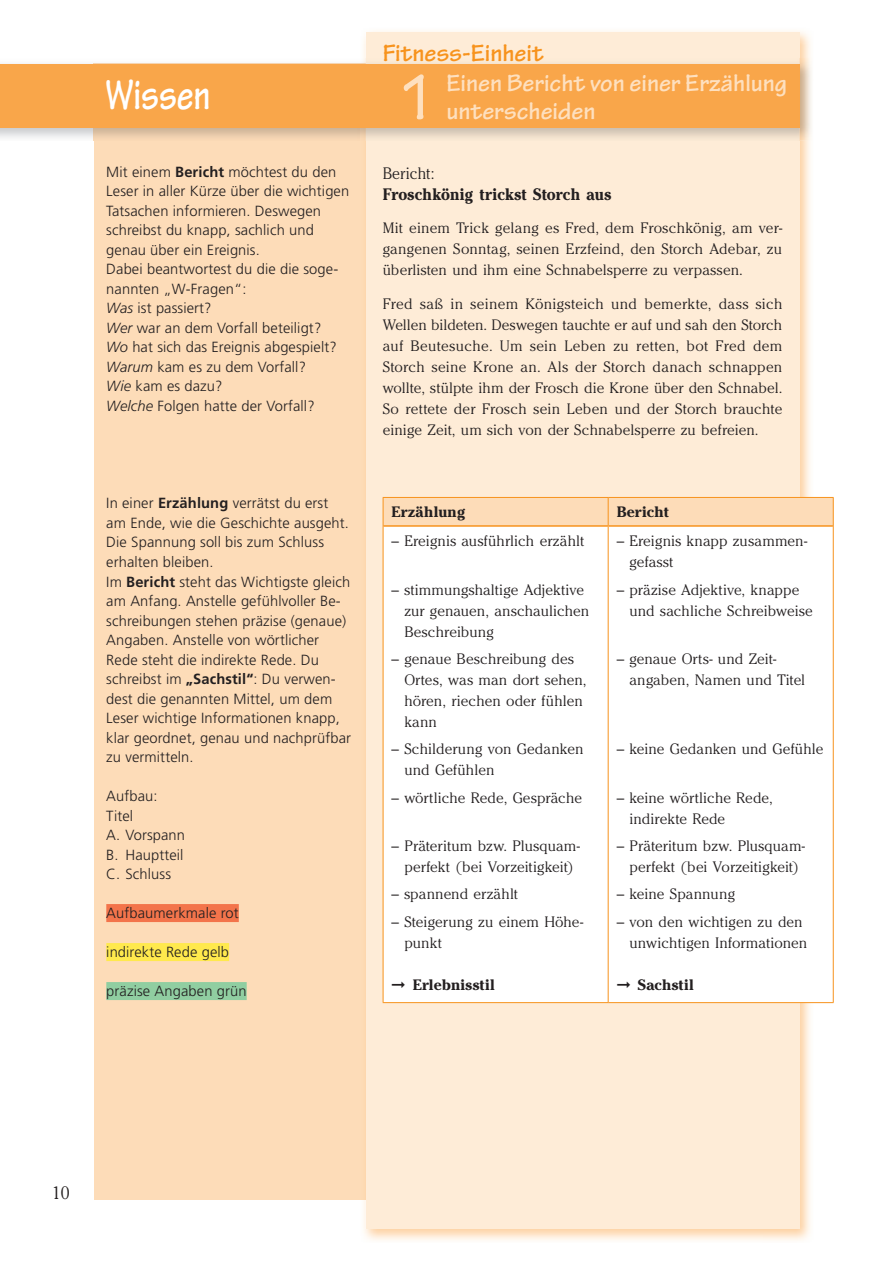
<style>
.page{position:relative;width:893px;height:1263px;background:#fff}
.page>*{position:absolute;margin:0;border:0;box-sizing:border-box;transform-origin:0 0}
.t1{font:700 68.4px "Tekton Pro";color:#fee0bf;scale:.83 1}
.t2{font:700 45px "Tekton Pro";letter-spacing:-.005em;color:#fff;scale:.8 1}
.t3{font:700 25.5px "Tekton Pro";color:#fee0bf}
.t4{font:700 25.5px "Tekton Pro";color:#f7931d}
.t5{font:300 18px "Cheltenham";color:#231f20}
.t6{font:700 16.5px "Cheltenham";letter-spacing:.015em;color:#231f20;scale:.93 1}
.t7{font:300 16.5px "Cheltenham";letter-spacing:.005em;color:#231f20;scale:.93 1}
.t8{font:300 15px/21px "Cheltenham";color:#231f20}
.t9{font:700 15px "Cheltenham";letter-spacing:.015em;color:#231f20}
.t10{font:300 14.7px/19.5px "Frutiger";letter-spacing:.01em;color:#231f20}
.s1{font-weight:700}
.s2{font-style:italic}
</style>
<div class="page">
<div style="left:94px;top:64px;width:705px;height:1135px;background:#fddcb8"></div>
<img style="left:364px;top:31px;width:447px;height:27px">
<img style="left:763px;top:141px;width:50px;height:1100px">
<div style="left:366px;top:33px;width:433px;height:1196px;background:#feecd7"></div>
<img style="left:0;top:58px;width:812px;height:83px">
<img style="left:94px;top:128px;width:272px;height:13px">
<img style="left:366px;top:58px;width:433px;height:83px">
<div style="left:0;top:64px;width:799px;height:64px;background:#f9a64a"></div>
<div style="left:384px;top:527px;width:449px;height:475px;background:#fff"></div>
<div style="left:383px;top:497px;width:451px;height:29px;background:#fddcb8"></div>
<hr style="left:383px;top:526px;width:1px;height:476px;background:#f7931d">
<hr style="left:608px;top:527px;width:1px;height:475px;background:#f7931d">
<hr style="left:833px;top:526px;width:1px;height:476px;background:#f7931d">
<hr style="left:383px;top:1002px;width:225px;height:1px;background:#f7931d">
<hr style="left:608px;top:1002px;width:226px;height:1px;background:#f7931d">
<hr style="left:383px;top:525px;width:225px;height:2px;background:#f7931d">
<hr style="left:608px;top:525px;width:225px;height:2px;background:#f7931d">
<div style="left:106px;top:904px;width:133px;height:18px;background:#f3744b"></div>
<div style="left:106px;top:943px;width:123px;height:18px;background:#ffe94d"></div>
<div style="left:106px;top:982px;width:141px;height:18px;background:#90cea1"></div>
<h2 class="t2" style="left:105px;top:68px;width:133px">Wissen</h2>
<p class="t10" style="left:106px;top:162px;width:244px">Mit einem <span class="s1">Bericht</span> möchtest du den<br>Leser in aller Kürze über die wichtigen<br>Tatsachen informieren. Deswegen schreibst du knapp, sachlich und genau über ein Ereignis.<br>Dabei beantwortest du die die soge&shy;nannten „W-Fragen“:<br><span class="s2">Was</span> ist passiert?<br><span class="s2">Wer</span> war an dem Vorfall beteiligt?<br><span class="s2">Wo</span> hat sich das Ereignis abgespielt?<br><span class="s2">Warum</span> kam es zu dem Vorfall?<br><span class="s2">Wie</span> kam es dazu?<br><span class="s2">Welche</span> Folgen hatte der Vorfall?</p>
<p class="t10" style="left:106px;top:494px;width:246px">In einer <span class="s1">Erzählung</span> verrätst du erst am Ende, wie die Geschichte ausgeht.<br>Die Spannung soll bis zum Schluss erhalten bleiben.<br>Im <span class="s1">Bericht</span> steht das Wichtigste gleich am Anfang. Anstelle gefühlvoller Be - schreibungen stehen präzise (genaue)<br>Angaben. Anstelle von wörtlicher Rede steht die indirekte Rede. Du schreibst im <span class="s1">„Sachstil“</span>: Du verwen&shy;dest die genannten Mittel, um dem Leser wichtige Informationen knapp, klar geordnet, genau und nachprüfbar zu vermitteln.</p>
<p class="t10" style="left:106px;top:786px;width:80px">Aufbau:<br>Titel<br>A. Vorspann<br>B. Hauptteil<br>C. Schluss</p>
<p class="t10" style="left:106px;top:903px;width:134px">Aufbaumerkmale rot</p>
<p class="t10" style="left:106px;top:942px;width:124px">indirekte Rede gelb</p>
<p class="t10" style="left:106px;top:981px;width:142px">präzise Angaben grün</p>
<h3 class="t4" style="left:383px;top:38px;width:163px">Fitness-Einheit</h3>
<h1 class="t1" style="left:398px;top:57px;width:47px">1</h1>
<h3 class="t3" style="left:446px;top:68px;width:342px">Einen Bericht von einer Erzählung</h3>
<h3 class="t3" style="left:446px;top:96px;width:150px">unterscheiden</h3>
<p class="t7" style="left:383px;top:163px;width:57px">Bericht:</p>
<p class="t6" style="left:383px;top:184px;width:247px">Froschkönig trickst Storch aus</p>
<p class="t8" style="left:383px;top:218px;width:401px;text-align:justify">Mit einem Trick gelang es Fred, dem Froschkönig, am ver&shy;gangenen Sonntag, seinen Erzfeind, den Storch Adebar, zu überlisten und ihm eine Schnabelsperre zu verpassen.</p>
<p class="t8" style="left:383px;top:293px;width:401px;text-align:justify">Fred saß in seinem Königsteich und bemerkte, dass sich Wellen bildeten. Deswegen tauchte er auf und sah den Storch auf Beutesuche. Um sein Leben zu retten, bot Fred dem Storch seine Krone an. Als der Storch danach schnappen wollte, stülpte ihm der Frosch die Krone über den Schnabel.<br>So rettete der Frosch sein Leben und der Storch brauchte einige Zeit, um sich von der Schnabelsperre zu befreien.</p>
<p class="t9" style="left:392px;top:503px;width:75px">Erzählung</p>
<p class="t9" style="left:617px;top:503px;width:54px">Bericht</p>
<p class="t8" style="left:392px;top:530px;width:194px">– Ereignis ausführlich erzählt</p>
<p class="t8" style="left:404px;top:579px;width:187px;text-indent:-13px">– stimmungshaltige Adjektive zur genauen, anschaulichen<br>Beschreibung</p>
<p class="t8" style="left:404px;top:648px;width:184px;text-indent:-13px">– genaue Beschreibung des<br>Ortes, was man dort sehen, hören, riechen oder fühlen kann</p>
<p class="t8" style="left:404px;top:738px;width:181px;text-indent:-13px">– Schilderung von Gedanken und Gefühlen</p>
<p class="t8" style="left:392px;top:787px;width:192px">– wörtliche Rede, Gespräche</p>
<p class="t8" style="left:392px;top:835px;width:190px;text-align:center">– Präteritum bzw. Plusquam&shy;perfekt (bei Vorzeitigkeit)</p>
<p class="t8" style="left:392px;top:884px;width:128px">– spannend erzählt</p>
<p class="t8" style="left:404px;top:911px;width:181px;text-indent:-13px">– Steigerung zu einem Höhe&shy;punkt</p>
<p class="t9" style="left:392px;top:976px;width:105px">➞ Erlebnisstil</p>
<p class="t8" style="left:629px;top:530px;width:179px;text-indent:-13px">– Ereignis knapp zusammen&shy;gefasst</p>
<p class="t8" style="left:629px;top:579px;width:185px;text-indent:-13px">– präzise Adjektive, knappe und sachliche Schreibweise</p>
<p class="t8" style="left:629px;top:648px;width:177px;text-indent:-13px">– genaue Orts- und Zeit&shy;angaben, Namen und Titel</p>
<p class="t8" style="left:617px;top:738px;width:208px">– keine Gedanken und Gefühle</p>
<p class="t8" style="left:629px;top:787px;width:145px;text-indent:-13px">– keine wörtliche Rede, indirekte Rede</p>
<p class="t8" style="left:617px;top:835px;width:190px;text-align:center">– Präteritum bzw. Plusquam&shy;perfekt (bei Vorzeitigkeit)</p>
<p class="t8" style="left:617px;top:884px;width:120px">– keine Spannung</p>
<p class="t8" style="left:629px;top:911px;width:179px;text-indent:-13px">– von den wichtigen zu den unwichtigen Informationen</p>
<p class="t9" style="left:617px;top:975px;width:79px">➞ Sachstil</p>
<p class="t5" style="left:52px;top:1182px;width:19px">10</p>
</div>
